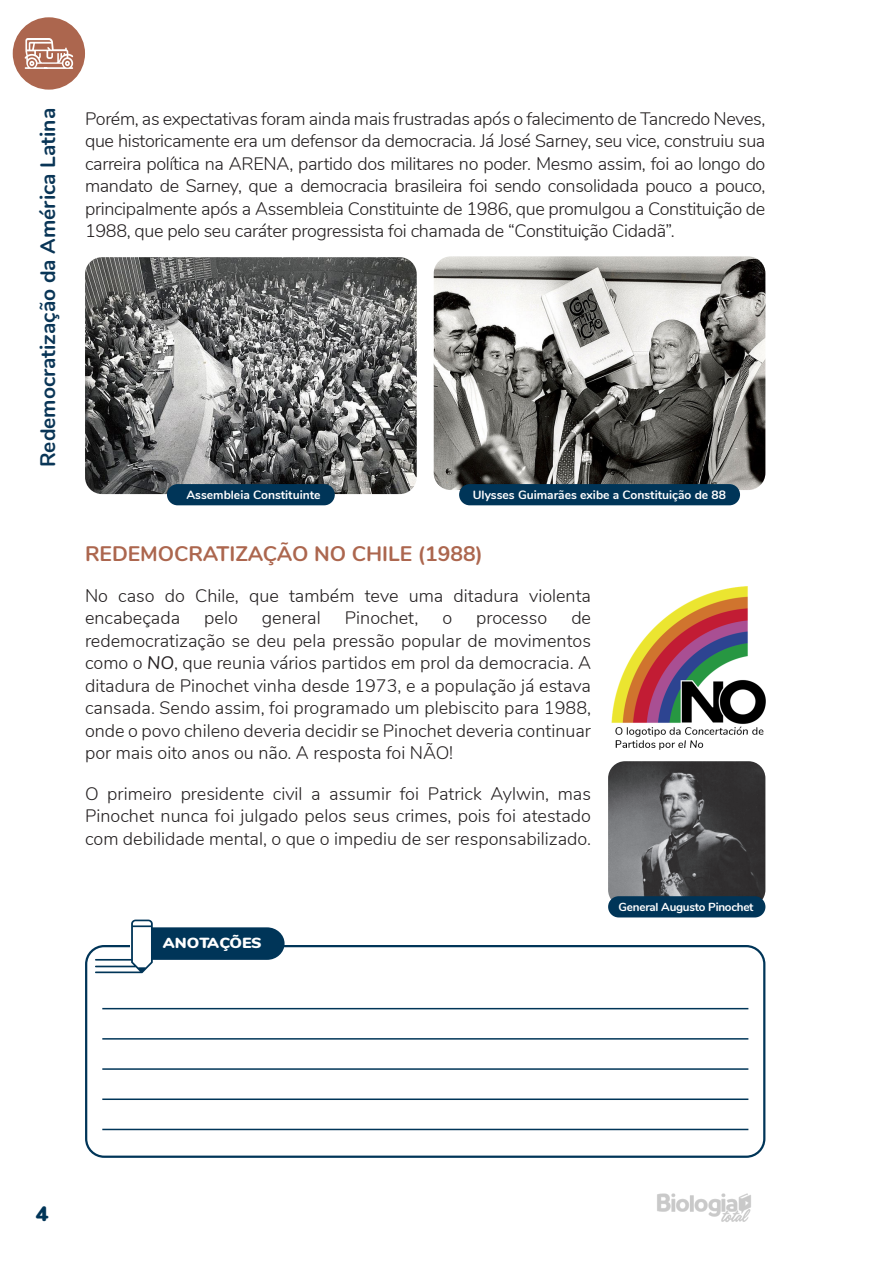
<style>
.page{position:relative;width:893px;height:1263px;background:#fff}
.page>*{position:absolute;margin:0;border:0;box-sizing:border-box;transform-origin:0 0}
.t1{font:700 21px "Nunito";color:#093556}
.TEXTO{font:700 21px "Nunito";color:#ac664e}
.t2{font:900 21px "Nunito";color:#003558}
.TEXTO-2{font:300 18px/22.5px "Nunito";color:#231f20;text-align:justify}
.t3{font:900 14.7px "Nunito";color:#fff;scale:1.08 1}
.LEGENDA_IMG{font:700 12px "Nunito";color:#fff}
.LEGENDA_IMG-2{font:700 11.7px "Nunito";letter-spacing:-.02em;color:#fff}
.s1{font-weight:400;font-style:italic}
</style>
<div class="page">
<img style="left:657px;top:1193px;width:94px;height:29px">
<div style="left:13px;top:17px;width:72px;height:73px;background:#ac664e;border-radius:50%"></div>
<svg style="left:25px;top:38px;width:48px;height:31px"></svg>
<img style="left:85px;top:257px;width:332px;height:237px">
<img style="left:434px;top:256px;width:331px;height:234px">
<div style="left:167px;top:484px;width:168px;height:21px;background:#003558;border-radius:11px"></div>
<div style="left:85px;top:945px;width:680px;height:213px;border:2px solid #003558;border-radius:18px"></div>
<svg style="left:95px;top:919px;width:190px;height:54px"></svg>
<hr style="left:102px;top:1008px;width:646px;height:1px;background:#003558">
<hr style="left:102px;top:1038px;width:646px;height:1px;background:#003558">
<hr style="left:102px;top:1068px;width:646px;height:2px;background:#003558">
<hr style="left:102px;top:1098px;width:646px;height:2px;background:#003558">
<hr style="left:102px;top:1129px;width:646px;height:1px;background:#003558">
<div style="left:459px;top:484px;width:281px;height:21px;background:#003558;border-radius:11px"></div>
<img style="left:611px;top:587px;width:154px;height:163px">
<img style="left:608px;top:761px;width:157px;height:142px">
<div style="left:608px;top:896px;width:157px;height:21px;background:#003558;border-radius:11px"></div>
<p class="t1" style="left:32px;top:467px;width:360px;rotate:-90deg">Redemocratização da América Latina</p>
<p class="TEXTO-2" style="left:85px;top:106px;width:682px">Porém, as expectativas foram ainda mais frustradas após o falecimento de Tancredo Neves, que historicamente era um defensor da democracia. Já José Sarney, seu vice, construiu sua carreira política na ARENA, partido dos militares no poder. Mesmo assim, foi ao longo do mandato de Sarney, que a democracia brasileira foi sendo consolidada pouco a pouco, principalmente após a Assembleia Constituinte de 1986, que promulgou a Constituição de 1988, que pelo seu caráter progressista foi chamada de “Constituição Cidadã”.</p>
<p class="LEGENDA_IMG" style="left:186px;top:486px;width:136px">Assembleia Constituinte</p>
<p class="LEGENDA_IMG" style="left:473px;top:486px;width:255px">Ulysses Guimarães exibe a Constituição de 88</p>
<p class="TEXTO" style="left:85px;top:538px;width:399px">REDEMOCRATIZAÇÃO NO CHILE (1988)</p>
<p class="TEXTO-2" style="left:85px;top:583px;width:507px">No caso do Chile, que também teve uma ditadura violenta encabeçada</p>
<p class="TEXTO-2" style="left:85px;top:606px;width:508px;text-indent:486px">de redemocratização se deu pela pressão popular de movimentos como o <span class="s1">NO</span>, que reunia vários partidos em prol da democracia. A ditadura de Pinochet vinha desde 1973, e a população já estava cansada. Sendo assim, foi programado um plebiscito para 1988, onde o povo chileno deveria decidir se Pinochet deveria continuar por mais oito anos ou não. A resposta foi NÃO!</p>
<p class="TEXTO-2" style="left:85px;top:781px;width:507px">O primeiro presidente civil a assumir foi Patrick Aylwin, mas Pinochet nunca foi julgado pelos seus crimes, pois foi atestado com debilidade mental, o que o impediu de ser responsabilizado.</p>
<p class="TEXTO-2" style="left:204px;top:606px;width:35px">pelo</p>
<p class="TEXTO-2" style="left:262px;top:606px;width:60px">general</p>
<p class="TEXTO-2" style="left:345px;top:606px;width:75px">Pinochet,</p>
<p class="TEXTO-2" style="left:442px;top:606px;width:11px">o</p>
<p class="TEXTO-2" style="left:476px;top:606px;width:73px">processo</p>
<p class="t3" style="left:163px;top:932px;width:93px">ANOTAÇÕES</p>
<p class="LEGENDA_IMG-2" style="left:619px;top:898px;width:136px">General Augusto Pinochet</p>
<p class="t2" style="left:36px;top:1198px;width:14px">4</p>
</div>
